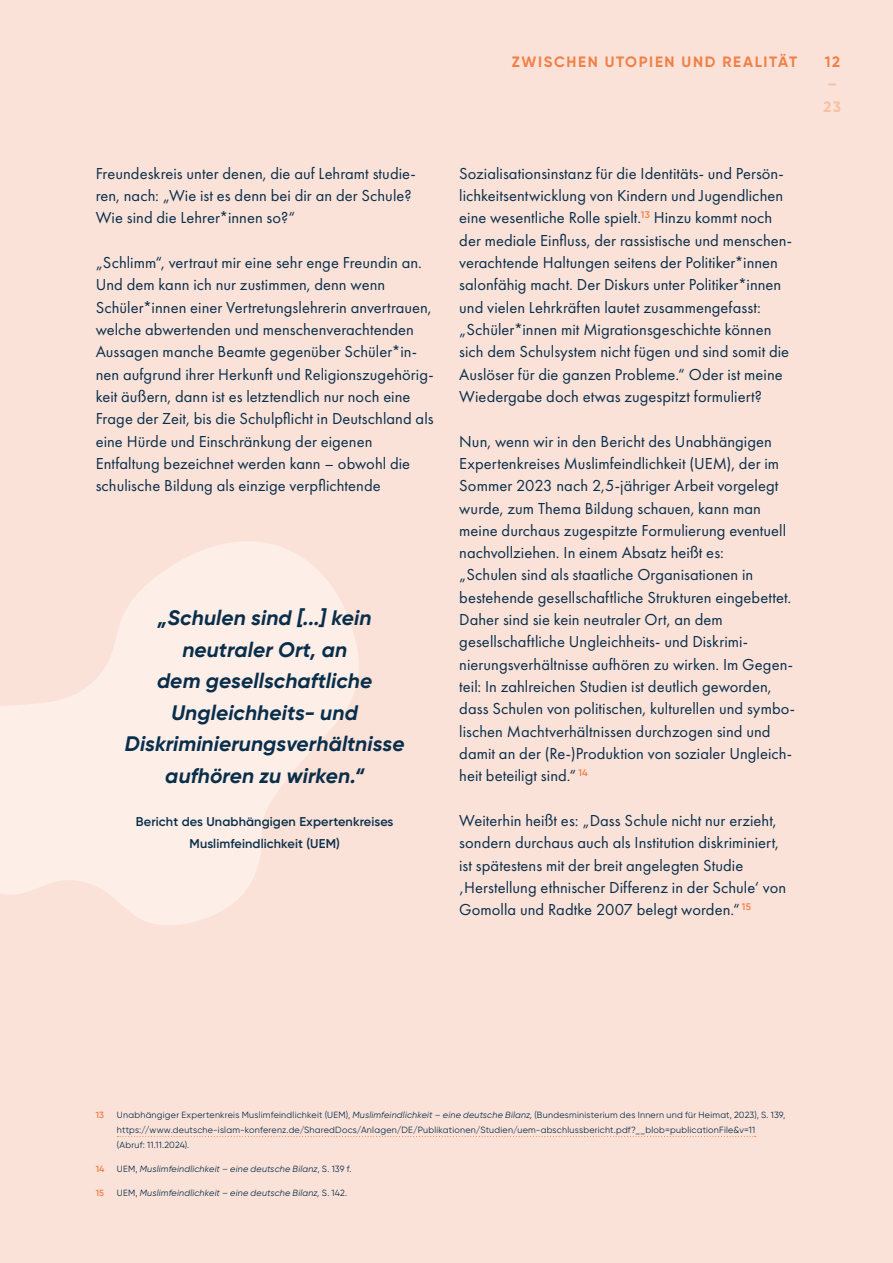
<style>
.page{position:relative;width:893px;height:1263px;background:#fbe2d8}
.page>*{position:absolute;margin:0;border:0;box-sizing:border-box;transform-origin:0 0}
.t1{font:italic 700 21px/31.5px "Gilroy";letter-spacing:.005em;color:#082e4b;text-align:center}
.t2{font:16.5px/22.4px "Futura PT";letter-spacing:.005em;color:#082e4b}
.t3{font:700 15px "Gilroy";letter-spacing:.11em;color:#f08047}
.t4{font:700 15px/22.4px "Gilroy";color:#f8c0a3}
.t5{font:600 12.75px/22.4px "Gilroy";letter-spacing:.01em;color:#082e4b;text-align:center}
.t6{font:9px/15px "Gilroy";letter-spacing:.025em;color:#082e4b}
.t7{font:italic 9px "Gilroy";letter-spacing:.025em;color:#082e4b}
.t8{font:600 9px "Gilroy";color:#f08047}
.s1{font-style:italic}
.s2{font-style:normal}
</style>
<div class="page">
<svg style="left:0;top:541px;width:359px;height:384px;fill:#fdeee8"></svg>
<svg style="left:117px;top:1136px;width:639px;height:1px"></svg>
<p class="t3" style="left:512px;top:52px;width:287px">ZWISCHEN UTOPIEN UND REALITÄT</p>
<p class="t2" style="left:96px;top:162px;width:322px">Freundeskreis unter denen, die auf Lehramt studie&shy;ren, nach: „Wie ist es denn bei dir an der Schule?<br>Wie sind die Lehrer*innen so?“</p>
<p class="t2" style="left:96px;top:251px;width:339px">„Schlimm“, vertraut mir eine sehr enge Freundin an.<br>Und dem kann ich nur zustimmen, denn wenn Schüler*innen einer Vertretungslehrerin anvertrauen, welche abwertenden und menschenverachtenden Aussagen manche Beamte gegenüber Schüler*in&shy;nen aufgrund ihrer Herkunft und Religionszugehörig&shy;keit äußern, dann ist es letztendlich nur noch eine Frage der Zeit, bis die Schulpflicht in Deutschland als eine Hürde und Einschränkung der eigenen Entfaltung bezeichnet werden kann – obwohl die schulische Bildung als einzige verpflichtende</p>
<p class="t1" style="left:125px;top:602px;width:281px">„Schulen sind [...] kein neutraler Ort, an<br>dem gesell schaft liche<br>Ungleichheits- und<br>Di s kri mi nierungs ver hält nisse aufhören zu wirken.“</p>
<p class="t5" style="left:136px;top:810px;width:259px">Bericht des Unabhängigen Expertenkreises<br>Muslimfeindlichkeit (UEM)</p>
<p class="t2" style="left:459px;top:162px;width:334px">Sozialisationsinstanz für die Identitäts- und Persön&shy;lichkeitsentwicklung von Kindern und Jugendlichen eine wesentliche Rolle spielt.<sup>13</sup> Hinzu kommt noch der mediale Einfluss, der rassistische und menschen&shy;verachtende Haltungen seitens der Politiker*innen salonfähig macht. Der Diskurs unter Politiker*innen und vielen Lehrkräften lautet zusammengefasst: „Schüler*innen mit Migrationsgeschichte können sich dem Schulsystem nicht fügen und sind somit die Auslöser für die ganzen Probleme.“ Oder ist meine Wiedergabe doch etwas zugespitzt formuliert?</p>
<p class="t2" style="left:459px;top:430px;width:337px">Nun, wenn wir in den Bericht des Unabhängigen Expertenkreises Muslimfeindlichkeit (UEM), der im Sommer 2023 nach 2,5-jähriger Arbeit vorgelegt wurde, zum Thema Bildung schauen, kann man meine durchaus zugespitzte Formulierung eventuell nachvollziehen. In einem Absatz heißt es:<br>„Schulen sind als staatliche Organisationen in bestehende gesellschaftliche Strukturen eingebettet.<br>Daher sind sie kein neutraler Ort, an dem gesellschaftliche Ungleichheits- und Diskrimi&shy;nierungsverhältnisse aufhören zu wirken. Im Gegen&shy;teil: In zahlreichen Studien ist deutlich geworden, dass Schulen von politischen, kulturellen und symbo&shy;lischen Machtverhältnissen durchzogen sind und damit an der (Re-)Produktion von sozialer Ungleich&shy;heit beteiligt sind.“ <sup>14</sup></p>
<p class="t2" style="left:459px;top:809px;width:328px">Weiterhin heißt es: „Dass Schule nicht nur erzieht, sondern durchaus auch als Institution diskriminiert, ist spätestens mit der breit angelegten Studie ‚Herstellung ethnischer Differenz in der Schule‘ von Gomolla und Radtke 2007 belegt worden.“ <sup>15</sup></p>
<p class="t3" style="left:825px;top:52px;width:17px">12</p>
<p class="t4" style="left:824px;top:73px;width:19px">–<br>23</p>
<p class="t8" style="left:96px;top:1110px;width:10px">13</p>
<p class="t6" style="left:117px;top:1108px;width:670px">Unabhängiger Expertenkreis Muslimfeindlichkeit (UEM), <span class="s1">Muslimfeindlichkeit – eine deutsche Bilanz,</span> (Bundesministerium des Innern und für Heimat, 2023), S. 139, https://www.deutsche-islam-konferenz.de/SharedDocs/Anlagen/DE/Publikationen/Studien/uem-abschlussbericht.pdf?__blob=publicationFile&amp;v=11 (Abruf: 11.11.2024).</p>
<p class="t8" style="left:96px;top:1163px;width:10px">14</p>
<p class="t7" style="left:117px;top:1163px;width:236px"><span class="s2">UEM,</span> Muslimfeindlichkeit – eine deutsche Bilanz<span class="s2">, S. 139 f.</span></p>
<p class="t8" style="left:96px;top:1187px;width:10px">15</p>
<p class="t7" style="left:117px;top:1187px;width:232px"><span class="s2">UEM,</span> Muslimfeindlichkeit – eine deutsche Bilanz, <span class="s2">S. 142.</span></p>
</div>
